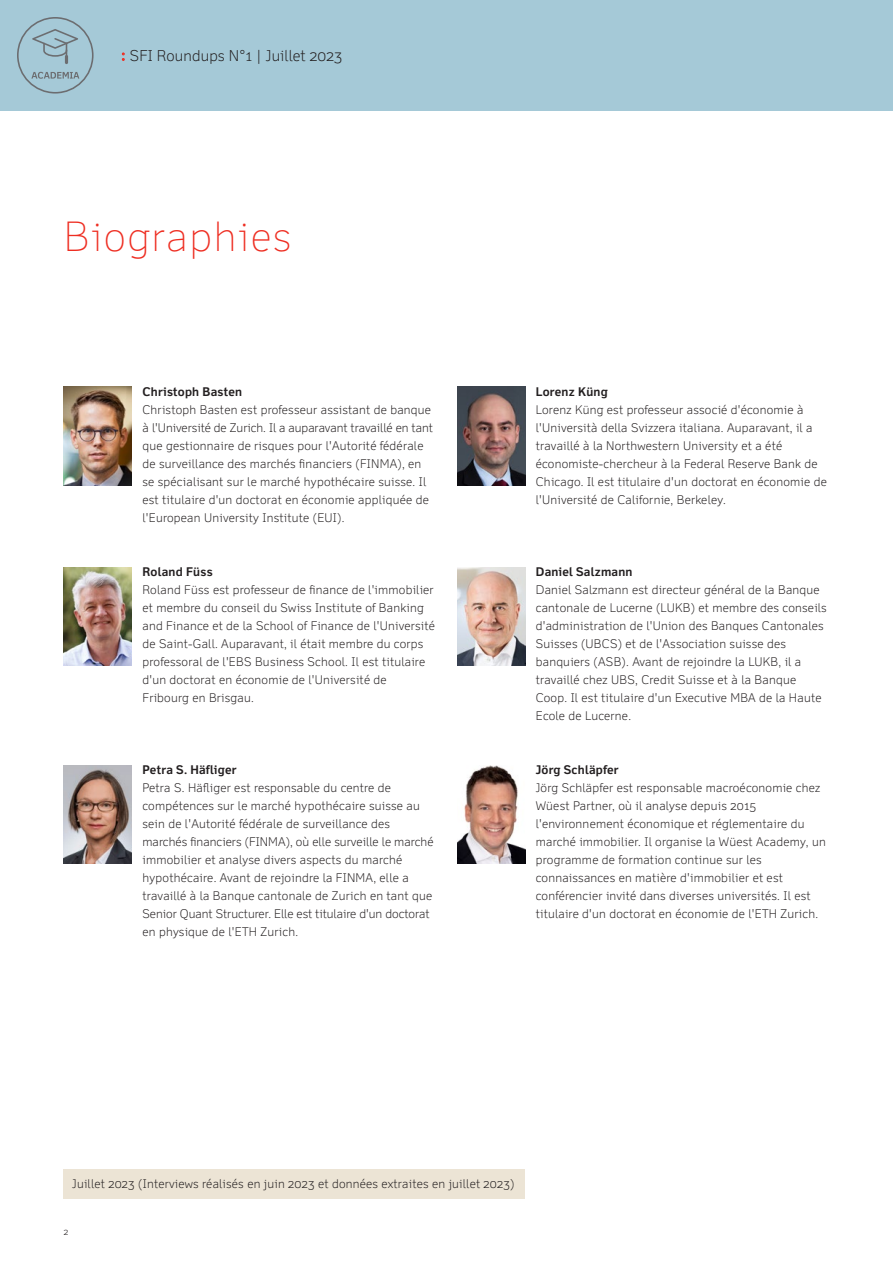
<style>
.page{position:relative;width:893px;height:1263px;background:#fff}
.page>*{position:absolute;margin:0;border:0;box-sizing:border-box;transform-origin:0 0}
.Main_Title{font:100 40.5px "Felbridge Pro";letter-spacing:.04em;color:#ee2e22}
.t1{font:300 15px "Felbridge Pro";letter-spacing:.01em;color:#231f20}
.Copy{font:300 12px/18px "Felbridge Pro";letter-spacing:.02em;color:#231f20}
.Copy-2{font:700 12px "Felbridge Pro";letter-spacing:.02em;color:#231f20}
.t2{font:300 9px "Felbridge Pro";color:#231f20}
.s1{font-family:"New Baskerville Std";font-weight:400;font-size:16.5px;color:#ee2e22}
</style>
<div class="page">
<div style="left:0;top:0;width:893px;height:111px;background:#a5c9d7"></div>
<svg style="left:17px;top:17px;width:77px;height:77px"></svg>
<img style="left:64px;top:765px;width:68px;height:98px">
<img style="left:457px;top:765px;width:68px;height:98px">
<img style="left:64px;top:387px;width:68px;height:98px">
<img style="left:457px;top:567px;width:68px;height:98px">
<img style="left:457px;top:387px;width:68px;height:98px">
<div style="left:64px;top:1169px;width:461px;height:29px;background:#ece4d5"></div>
<img style="left:64px;top:567px;width:68px;height:98px">
<p class="t1" style="left:121px;top:47px;width:223px"><span class="s1">:</span> SFI Roundups N°1 | Juillet 2023</p>
<p class="Main_Title" style="left:64px;top:213px;width:229px">Biographies</p>
<p class="Copy-2" style="left:142px;top:384px;width:101px">Christoph Basten</p>
<p class="Copy" style="left:142px;top:400px;width:292px">Christoph Basten est professeur assistant de banque à l'Université de Zurich. Il a auparavant travaillé en tant que gestionnaire de risques pour l'Autorité fédérale de surveillance des marchés financiers (FINMA), en se spécialisant sur le marché hypothécaire suisse. Il est titulaire d'un doctorat en économie appliquée de l'European University Institute (EUI).</p>
<p class="Copy-2" style="left:142px;top:564px;width:72px">Roland Füss</p>
<p class="Copy" style="left:142px;top:580px;width:294px">Roland Füss est professeur de finance de l'immobilier et membre du conseil du Swiss Institute of Banking and Finance et de la School of Finance de l'Université de Saint-Gall. Auparavant, il était membre du corps professoral de l'EBS Business School. Il est titulaire d'un doctorat en économie de l'Université de Fribourg en Brisgau.</p>
<p class="Copy-2" style="left:142px;top:762px;width:96px">Petra S. Häfliger</p>
<p class="Copy" style="left:142px;top:778px;width:293px">Petra S. Häfliger est responsable du centre de compétences sur le marché hypothécaire suisse au sein de l'Autorité fédérale de surveillance des marchés financiers (FINMA), où elle surveille le marché immobilier et analyse divers aspects du marché hypothécaire. Avant de rejoindre la FINMA, elle a travaillé à la Banque cantonale de Zurich en tant que Senior Quant Structurer. Elle est titulaire d'un doctorat en physique de l'ETH Zurich.</p>
<p class="Copy-2" style="left:536px;top:384px;width:73px">Lorenz Küng</p>
<p class="Copy" style="left:536px;top:400px;width:293px">Lorenz Küng est professeur associé d'économie à l'Università della Svizzera italiana. Auparavant, il a travaillé à la Northwestern University et a été économiste-chercheur à la Federal Reserve Bank de Chicago. Il est titulaire d'un doctorat en économie de l'Université de Californie, Berkeley.</p>
<p class="Copy-2" style="left:536px;top:564px;width:98px">Daniel Salzmann</p>
<p class="Copy" style="left:536px;top:580px;width:293px">Daniel Salzmann est directeur général de la Banque cantonale de Lucerne (LUKB) et membre des conseils d'administration de l'Union des Banques Cantonales Suisses (UBCS) et de l'Association suisse des banquiers (ASB). Avant de rejoindre la LUKB, il a travaillé chez UBS, Credit Suisse et à la Banque Coop. Il est titulaire d'un Executive MBA de la Haute Ecole de Lucerne.</p>
<p class="Copy-2" style="left:536px;top:762px;width:85px">Jörg Schläpfer</p>
<p class="Copy" style="left:536px;top:778px;width:291px">Jörg Schläpfer est responsable macroéconomie chez Wüest Partner, où il analyse depuis 2015 l'environnement économique et réglementaire du marché immobilier. Il organise la Wüest Academy, un programme de formation continue sur les connaissances en matière d'immobilier et est conférencier invité dans diverses universités. Il est titulaire d'un doctorat en économie de l'ETH Zurich.</p>
<p class="Copy" style="left:72px;top:1174px;width:444px">Juillet 2023 (Interviews réalisés en juin 2023 et données extraites en juillet 2023)</p>
<p class="t2" style="left:64px;top:1226px;width:6px">2</p>
</div>
